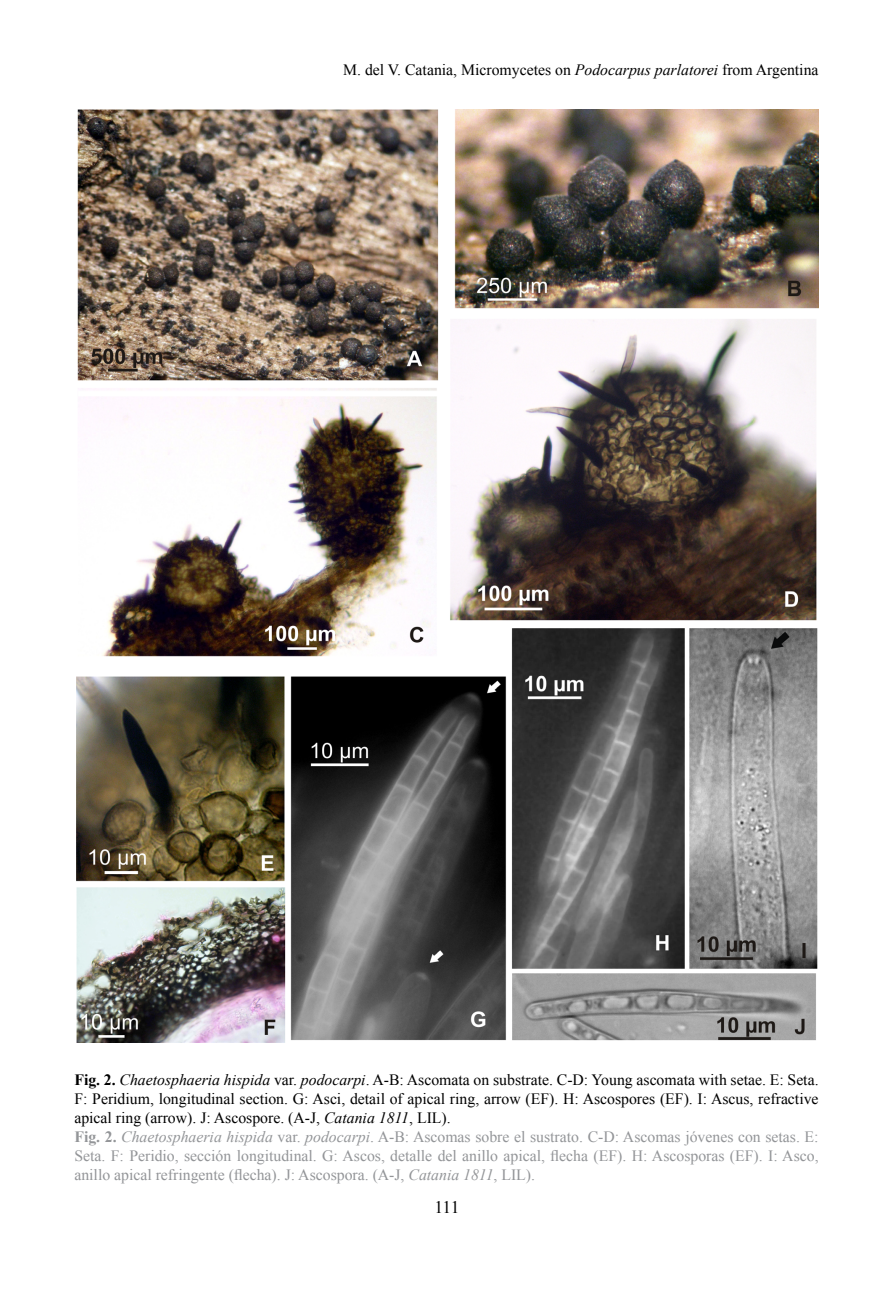
<style>
.page{position:relative;width:893px;height:1290px;background:#fff}
.page>*{position:absolute;margin:0;border:0;box-sizing:border-box;transform-origin:0 0}
.t1{font:17.5px "Times New Roman";color:#000}
.t2{font:15.75px/18.9px "Times New Roman";color:#939598}
.t3{font:15.75px "Times New Roman";color:#000}
.s1{font-style:italic}
.s2{font-weight:700;color:#000}
.s3{font-style:italic;color:#000}
.s4{color:#000}
.s5{font-weight:700}
</style>
<div class="page">
<img style="left:76px;top:109px;width:742px;height:933px">
<p class="t3" style="left:343px;top:60px;width:477px">M. del V. Catania, Micromycetes on <span class="s1">Podocarpus parlatorei</span> from Argentina</p>
<p class="t2" style="left:74px;top:1070px;width:746px"><span class="s2">Fig. 2.</span> <span class="s3">Chaetosphaeria hispida</span> <span class="s4">var.</span> <span class="s3">podocarpi</span><span class="s4">. A-B: Ascomata on substrate. C-D: Young ascomata with setae. E: Seta.<br>F: Peridium, longitudinal section. G: Asci, detail of apical ring, arrow (EF). H: Ascospores (EF). I: Ascus, refractive apical ring (arrow). J: Ascospore. (A-J,</span> <span class="s3">Catania 1811</span><span class="s4">, LIL).<br></span><span class="s5">Fig. 2.</span> <span class="s1">Chaetosphaeria hispida</span> var. <span class="s1">podocarpi</span>. A-B: Ascomas sobre el sustrato. C-D: Ascomas jóvenes con setas. E:<br>Seta. F: Peridio, sección longitudinal. G: Ascos, detalle del anillo apical, flecha (EF). H: Ascosporas (EF). I: Asco, anillo apical refringente (flecha). J: Ascospora. (A-J, <span class="s1">Catania 1811</span>, LIL).</p>
<p class="t1" style="left:434px;top:1195px;width:26px">111</p>
</div>
